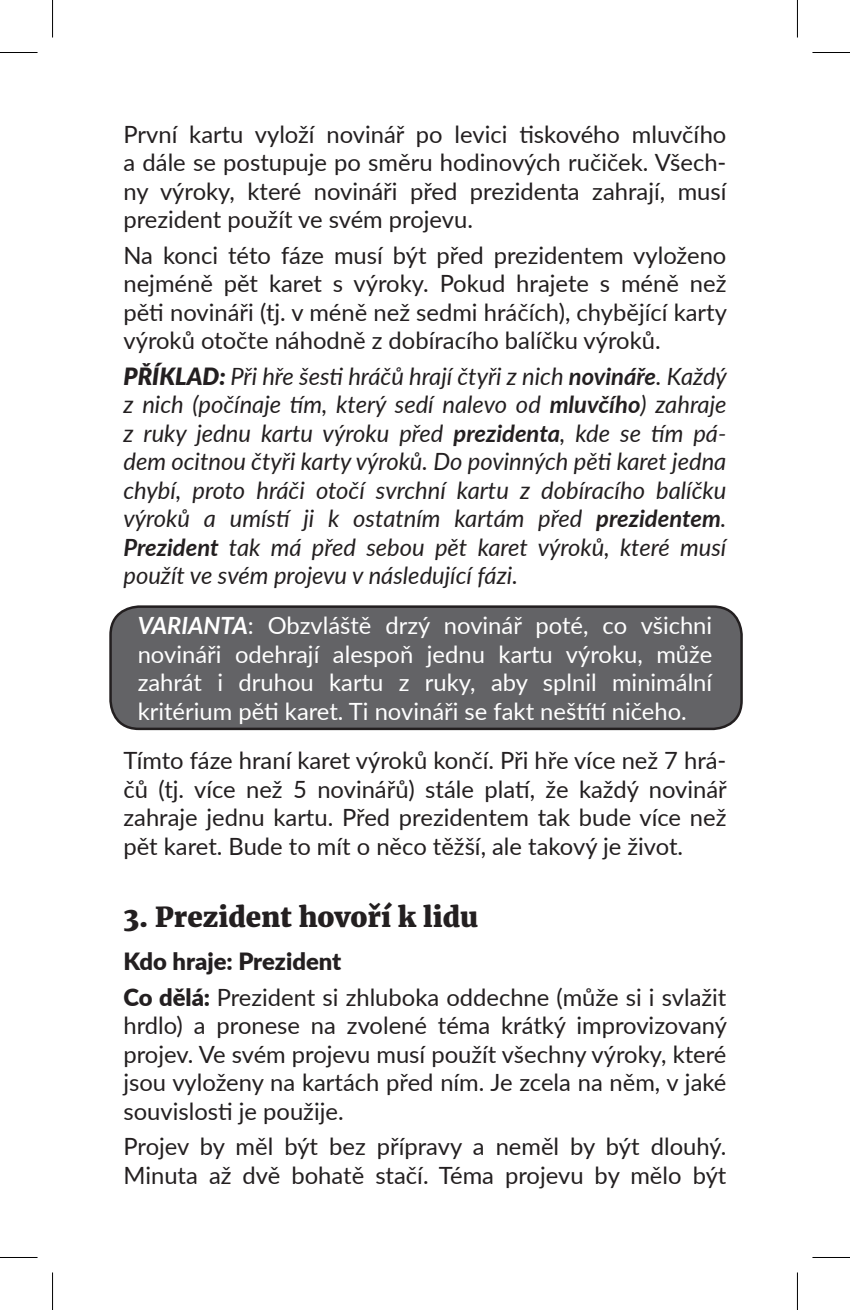
<style>
.page{position:relative;width:850px;height:1310px;background:#fff}
.page>*{position:absolute;margin:0;border:0;box-sizing:border-box;transform-origin:0 0}
.Vedlejší_nadpisy{font:900 27.5px "Merriweather";color:#231f20}
.Běžný_text{font:23.75px/28.5px "Lato";color:#231f20}
.Běžný_text-2{font:italic 23.75px/28.5px "Lato";color:#231f20;text-align:justify}
.Poznámky{font:23.75px/28.5px "Lato";color:#fff;text-align:justify}
.Běžný_text-3{font:900 23.75px "Lato";color:#231f20}
.s1{font-weight:900}
.s2{font-weight:700}
.s3{font-weight:700;font-style:italic}
</style>
<div class="page">
<div style="left:110px;top:607px;width:631px;height:122px;background:#636366;border-radius:28px"></div>
<div style="left:109px;top:605px;width:633px;height:125px;border:2px solid #231f20;border-radius:28px"></div>
<hr style="left:0;top:52px;width:38px;height:1px;background:#000">
<hr style="left:812px;top:52px;width:37px;height:1px;background:#000">
<hr style="left:0;top:1257px;width:38px;height:1px;background:#000">
<hr style="left:812px;top:1257px;width:37px;height:1px;background:#000">
<hr style="left:52px;top:0;width:1px;height:38px;background:#000">
<hr style="left:52px;top:1272px;width:1px;height:38px;background:#000">
<hr style="left:796px;top:0;width:1px;height:38px;background:#000">
<hr style="left:796px;top:1272px;width:1px;height:38px;background:#000">
<p class="Běžný_text" style="left:123px;top:119px;width:604px">První kartu vyloží novinář po levici tiskového mluvčího a dále se postupuje po směru hodinových ručiček. Všech&shy;ny výroky, které novináři před prezidenta zahrají, musí prezident použít ve svém projevu.</p>
<p class="Běžný_text" style="left:123px;top:240px;width:604px;text-align:justify">Na konci této fáze musí být před prezidentem vyloženo nejméně pět karet s výroky. Pokud hrajete s méně než pěti novináři (tj. v méně než sedmi hráčích), chybějící karty výroků otočte náhodně z dobíracího balíčku výroků.</p>
<p class="Běžný_text-2" style="left:123px;top:361px;width:604px"><span class="s1">PŘÍKLAD:</span> Při hře šesti hráčů hrají čtyři z nich <span class="s2">novináře</span>. Každý z nich (počínaje tím, který sedí nalevo od <span class="s2">mluvčího</span>) zahraje z ruky jednu kartu výroku před <span class="s2">prezidenta</span>, kde se tím pá&shy;dem ocitnou čtyři karty výroků. Do povinných pěti karet jedna chybí, proto hráči otočí svrchní kartu z dobíracího balíčku výroků a umístí ji k ostatním kartám před <span class="s2">prezidentem</span>.<br><span class="s2">Prezident</span> tak má před sebou pět karet výroků, které musí použít ve svém projevu v následující fázi.</p>
<p class="Poznámky" style="left:138px;top:610px;width:576px"><span class="s3">VARIANTA</span>: Obzvláště drzý novinář poté, co všichni novináři odehrají alespoň jednu kartu výroku, může zahrát i druhou kartu z ruky, aby splnil minimální kritérium pěti karet. Ti novináři se fakt neštítí ničeho.</p>
<p class="Běžný_text" style="left:123px;top:745px;width:604px">Tímto fáze hraní karet výroků končí. Při hře více než 7 hrá&shy;čů (tj. více než 5 novinářů) stále platí, že každý novinář zahraje jednu kartu. Před prezidentem tak bude více než pět karet. Bude to mít o něco těžší, ale takový je život.</p>
<p class="Vedlejší_nadpisy" style="left:123px;top:893px;width:356px">3. Prezident hovoří k lidu</p>
<p class="Běžný_text-3" style="left:123px;top:943px;width:219px">Kdo hraje: Prezident</p>
<p class="Běžný_text" style="left:123px;top:982px;width:604px;text-align:justify"><span class="s1">Co dělá:</span> Prezident si zhluboka oddechne (může si i svlažit hrdlo) a pronese na zvolené téma krátký improvizovaný projev. Ve svém projevu musí použít všechny výroky, které jsou vyloženy na kartách před ním. Je zcela na něm, v jaké souvislosti je použije.</p>
<p class="Běžný_text" style="left:123px;top:1131px;width:604px">Projev by měl být bez přípravy a neměl by být dlouhý.<br>Minuta až dvě bohatě stačí. Téma projevu by mělo být</p>
</div>
